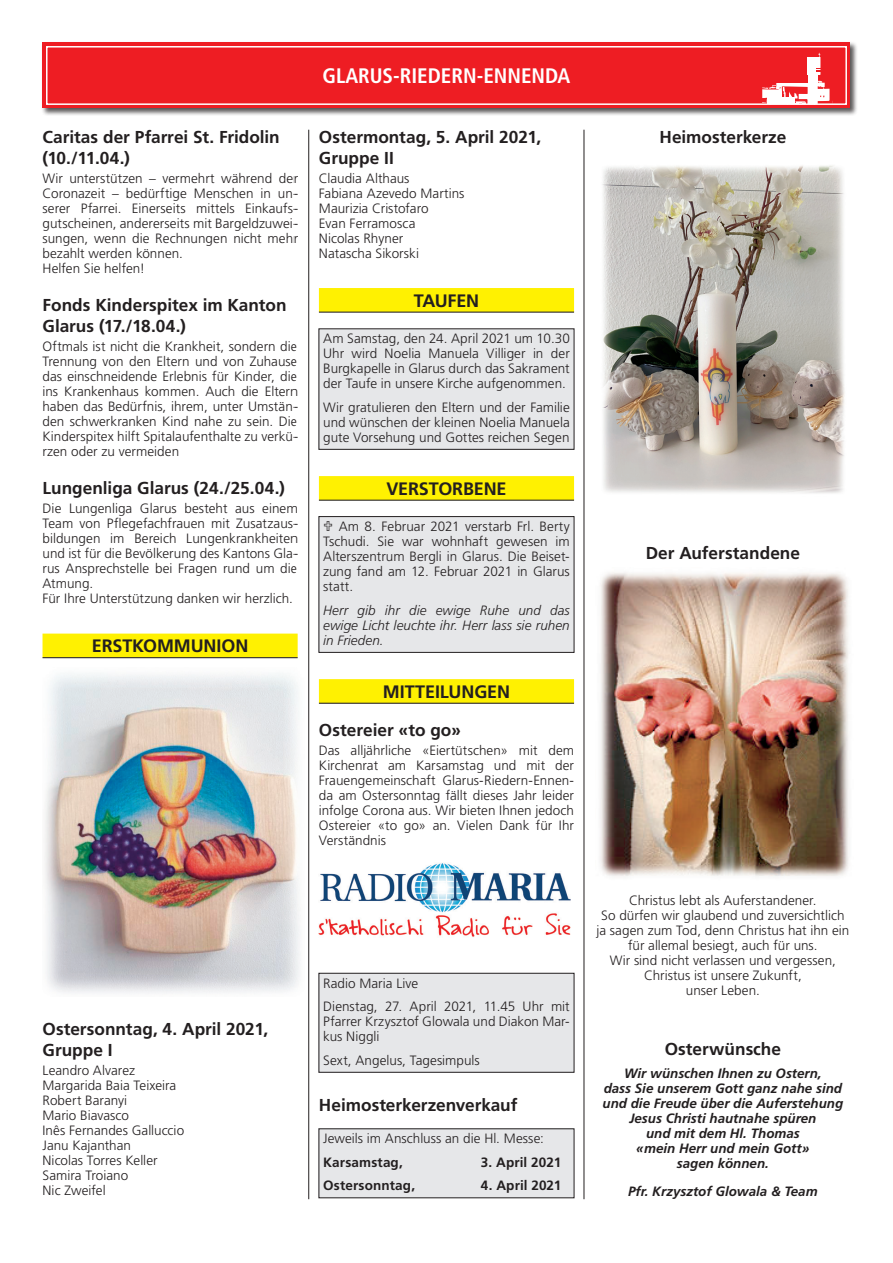
<style>
.page{position:relative;width:893px;height:1263px;background:#fff}
.page>*{position:absolute;margin:0;border:0;box-sizing:border-box;transform-origin:0 0}
.t1{font:700 condensed 21px "Frutiger LT Pro";color:#fff}
.t2{font:700 18px "Frutiger LT Pro";letter-spacing:-.01em;color:#231f20}
.t3{font:700 17.25px/21px "Frutiger LT Pro";color:#231f20}
.t4{font:300 13.5px/15px "Frutiger LT Pro";color:#231f20}
.t5{font:italic 700 13.5px/15px "Frutiger LT Pro";color:#231f20;text-align:center}
.t6{font:italic 300 13.5px/15px "Frutiger LT Pro";color:#231f20;text-align:justify}
.t7{font:700 13.5px "Frutiger LT Pro";letter-spacing:.01em;color:#231f20}
</style>
<div class="page">
<hr style="left:308px;top:130px;width:1px;height:1069px;background:#231f20">
<hr style="left:583px;top:130px;width:1px;height:1069px;background:#231f20">
<div style="left:41px;top:41px;width:817px;height:75px;background:#231f20;opacity:.75"></div>
<div style="left:43px;top:43px;width:807px;height:65px;background:#ee1d23"></div>
<svg style="left:762px;top:52px;width:71px;height:50px"></svg>
<div style="left:46px;top:46px;width:801px;height:59px;border:2px solid #fff"></div>
<div style="left:43px;top:634px;width:255px;height:24px;background:#fff101"></div>
<hr style="left:43px;top:657px;width:255px;height:1px;background:#231f20">
<img style="left:44px;top:673px;width:256px;height:320px">
<div style="left:319px;top:288px;width:255px;height:24px;background:#fff101"></div>
<hr style="left:319px;top:312px;width:255px;height:1px;background:#231f20">
<div style="left:319px;top:329px;width:255px;height:120px;background:#e6e7e9"></div>
<div style="left:319px;top:328px;width:255px;height:122px;border:1px solid #231f20"></div>
<div style="left:319px;top:476px;width:255px;height:24px;background:#fff101"></div>
<hr style="left:319px;top:500px;width:255px;height:1px;background:#231f20">
<div style="left:319px;top:517px;width:255px;height:135px;background:#e6e7e9"></div>
<div style="left:319px;top:516px;width:255px;height:137px;border:1px solid #231f20"></div>
<div style="left:319px;top:679px;width:255px;height:24px;background:#fff101"></div>
<hr style="left:319px;top:703px;width:255px;height:1px;background:#231f20">
<div style="left:319px;top:973px;width:255px;height:99px;background:#e6e7e9"></div>
<div style="left:319px;top:973px;width:255px;height:100px;border:1px solid #231f20"></div>
<div style="left:319px;top:1129px;width:255px;height:69px;background:#e6e7e9"></div>
<img style="left:319px;top:863px;width:251px;height:74px">
<img style="left:602px;top:165px;width:243px;height:329px">
<img style="left:600px;top:572px;width:249px;height:305px">
<p class="t3" style="left:43px;top:126px;width:239px">Caritas der Pfarrei St. Fridolin (10./11.04.)</p>
<p class="t4" style="left:43px;top:171px;width:257px">Wir unterstützen – vermehrt während der Coronazeit – bedürftige Menschen in un&shy;serer Pfarrei. Einerseits mittels Einkaufs&shy;gutscheinen, andererseits mit Bargeldzuwei&shy;sungen, wenn die Rechnungen nicht mehr bezahlt werden können.<br>Helfen Sie helfen!</p>
<p class="t3" style="left:43px;top:294px;width:246px">Fonds Kinderspitex im Kanton<br>Glarus (17./18.04.)</p>
<p class="t4" style="left:43px;top:339px;width:257px;text-align:justify">Oftmals ist nicht die Krankheit, sondern die Trennung von den Eltern und von Zuhause das einschneidende Erlebnis für Kinder, die ins Krankenhaus kommen. Auch die Eltern haben das Bedürfnis, ihrem, unter Umstän&shy;den schwerkranken Kind nahe zu sein. Die Kinderspitex hilft Spitalaufenthalte zu verkü&shy;rzen oder zu vermeiden</p>
<p class="t3" style="left:43px;top:478px;width:244px">Lungenliga Glarus (24./25.04.)</p>
<p class="t4" style="left:43px;top:501px;width:257px">Die Lungenliga Glarus besteht aus einem Team von Pflegefachfrauen mit Zusatzaus&shy;bildungen im Bereich Lungenkrankheiten und ist für die Bevölkerung des Kantons Gla&shy;rus Ansprechstelle bei Fragen rund um die Atmung.<br>Für Ihre Unterstützung danken wir herzlich.</p>
<h2 class="t2" style="left:92px;top:635px;width:158px">ERSTKOMMUNION</h2>
<p class="t1" style="left:322px;top:63px;width:249px">GLARUS-RIEDERN-ENNENDA</p>
<p class="t3" style="left:319px;top:126px;width:224px">Ostermontag, 5. April 2021,<br>Gruppe II</p>
<p class="t4" style="left:319px;top:171px;width:147px">Claudia Althaus<br>Fabiana Azevedo Martins<br>Maurizia Cristofaro<br>Evan Ferramosca<br>Nicolas Rhyner<br>Natascha Sikorski</p>
<h2 class="t2" style="left:414px;top:290px;width:67px">TAUFEN</h2>
<p class="t4" style="left:323px;top:331px;width:248px;text-align:justify">Am Samstag, den 24. April 2021 um 10.30<br>Uhr wird Noelia Manuela Villiger in der Burgkapelle in Glarus durch das Sakrament der Taufe in unsere Kirche aufgenommen.</p>
<p class="t4" style="left:323px;top:400px;width:248px;text-align:justify">Wir gratulieren den Eltern und der Familie und wünschen der kleinen Noelia Manuela gute Vorsehung und Gottes reichen Segen</p>
<h2 class="t2" style="left:386px;top:478px;width:122px">VERSTORBENE</h2>
<p class="t4" style="left:323px;top:519px;width:248px;text-align:justify;text-indent:15px">Am 8. Februar 2021 verstarb Frl. Berty Tschudi. Sie war wohnhaft gewesen im Alterszentrum Bergli in Glarus. Die Beiset&shy;zung fand am 12. Februar 2021 in Glarus statt.</p>
<p class="t6" style="left:323px;top:603px;width:248px">Herr gib ihr die ewige Ruhe und das ewige Licht leuchte ihr. Herr lass sie ruhen in Frieden.</p>
<h2 class="t2" style="left:383px;top:681px;width:129px">MITTEILUNGEN</h2>
<p class="t3" style="left:319px;top:719px;width:144px">Ostereier «to go»</p>
<p class="t4" style="left:319px;top:743px;width:257px;text-align:justify">Das alljährliche «Eiertütschen» mit dem Kirchenrat am Karsamstag und mit der Frauengemeinschaft Glarus-Riedern-Ennen&shy;da am Ostersonntag fällt dieses Jahr leider infolge Corona aus. Wir bieten Ihnen jedoch Ostereier «to go» an. Vielen Dank für Ihr Verständnis</p>
<p class="t3" style="left:43px;top:1018px;width:227px">Ostersonntag, 4. April 2021,<br>Gruppe I</p>
<p class="t4" style="left:43px;top:1063px;width:143px">Leandro Alvarez<br>Margarida Baia Teixeira<br>Robert Baranyi<br>Mario Biavasco<br>Inês Fernandes Galluccio<br>Janu Kajanthan<br>Nicolas Torres Keller<br>Samira Troiano<br>Nic Zweifel</p>
<p class="t4" style="left:323px;top:971px;width:248px;line-height:23.5px">Radio Maria Live<br>Dienstag, 27. April 2021, 11.45 Uhr mit</p>
<p class="t4" style="left:323px;top:1014px;width:248px">Pfarrer Krzysztof Glowala und Diakon Mar&shy;kus Niggli</p>
<p class="t4" style="left:323px;top:1052px;width:158px">Sext, Angelus, Tagesimpuls</p>
<p class="t3" style="left:319px;top:1095px;width:200px">Heimosterkerzenverkauf</p>
<p class="t4" style="left:323px;top:1131px;width:222px">Jeweils im Anschluss an die Hl. Messe:</p>
<p class="t7" style="left:323px;top:1154px;width:81px">Karsamstag,</p>
<p class="t7" style="left:481px;top:1154px;width:82px">3. April 2021</p>
<p class="t7" style="left:323px;top:1177px;width:93px">Ostersonntag,</p>
<p class="t7" style="left:481px;top:1177px;width:82px">4. April 2021</p>
<p class="t3" style="left:659px;top:126px;width:128px">Heimosterkerze</p>
<p class="t3" style="left:646px;top:542px;width:156px">Der Auferstandene</p>
<p class="t4" style="left:596px;top:893px;width:254px;text-align:center">Christus lebt als Auferstandener.<br>So dürfen wir glaubend und zuversichtlich ja sagen zum Tod, denn Christus hat ihn ein für allemal besiegt, auch für uns.<br>Wir sind nicht verlassen und vergessen, Christus ist unsere Zukunft,<br>unser Leben.</p>
<p class="t3" style="left:665px;top:1038px;width:118px">Osterwünsche</p>
<p class="t5" style="left:603px;top:1066px;width:242px">Wir wünschen Ihnen zu Ostern,<br>dass Sie unserem Gott ganz nahe sind und die Freude über die Auferstehung<br>Jesus Christi hautnahe spüren<br>und mit dem Hl. Thomas<br>«mein Herr und mein Gott»<br>sagen können.</p>
<p class="t5" style="left:628px;top:1184px;width:191px">Pfr. Krzysztof Glowala &amp; Team</p>
</div>
